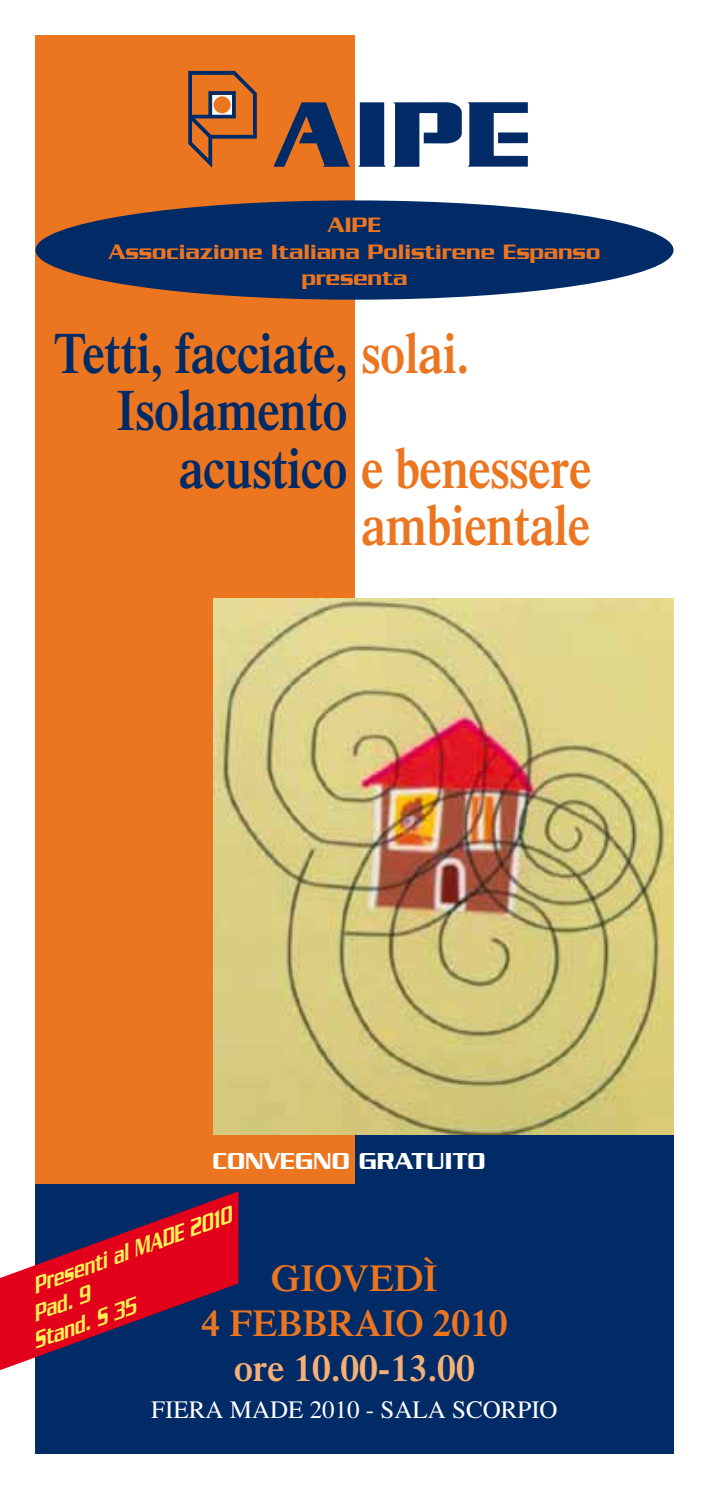
<style>
.page{position:relative;width:709px;height:1489px;background:#fff}
.page>*{position:absolute;margin:0;border:0;box-sizing:border-box;transform-origin:0 0}
.t1{font:600 57.5px/57.5px "Times LT Std";color:#002b67;scale:.85 1}
.t2{font:600 57.5px/57.5px "Times LT Std";color:#ec7520;text-align:right;scale:.85 1}
.t3{font:600 37.5px/45px "Times LT Std";color:#ec7520;text-align:center}
.t4{font:600 37.5px "Times LT Std";color:#f6b077}
.t5{font:italic 500 25px "Serpentine";color:#fff055;scale:.7 1}
.t6{font:25px "Times LT Std";color:#fff}
.t7{font:500 25px "Serpentine";color:#fff}
.t8{font:500 22.5px/26.2px "Serpentine";color:#ec7520;text-align:center}
.s1{color:#ec7520}
.s2{color:#002b67}
</style>
<div class="page">
<div style="left:35px;top:1098px;width:638px;height:355px;background:#002b67"></div>
<div style="left:35px;top:35px;width:319px;height:1148px;background:#ec7520"></div>
<svg style="left:273px;top:102px;width:78px;height:65px"></svg>
<svg style="left:358px;top:102px;width:170px;height:65px"></svg>
<svg style="left:188px;top:71px;width:69px;height:97px"></svg>
<div style="left:35px;top:200px;width:638px;height:100px;background:#002b67;border-radius:50%"></div>
<img style="left:213px;top:598px;width:460px;height:536px">
<svg style="left:0;top:1191px;width:238px;height:178px;fill:#e2001a"></svg>
<p class="t8" style="left:109px;top:212px;width:493px">AIPE<br>Associazione Italiana Polistirene Espanso presenta</p>
<h1 class="t1" style="left:116px;top:323px;width:416px;text-indent:-63px">Tetti, facciate, <span class="s1">solai.<br></span>Isolamento</h1>
<h1 class="t2" style="left:179px;top:438px;width:486px"><span class="s2">acustico</span> e benessere ambientale</h1>
<p class="t7" style="left:213px;top:1146px;width:274px">CONVEGNO GRATUITO</p>
<p class="t5" style="left:28px;top:1272px;width:301px;rotate:-20deg">Presenti al MADE 2010</p>
<h2 class="t3" style="left:201px;top:1254px;width:308px">Giovedì<br>4 febbraio 2010</h2>
<h2 class="t4" style="left:234px;top:1345px;width:242px">ore 10.00-13.00</h2>
<p class="t6" style="left:151px;top:1395px;width:408px">FIERA MADE 2010 - SALA SCORPIO</p>
<p class="t5" style="left:28px;top:1300px;width:86px;rotate:-20deg">Pad. 9</p>
<p class="t5" style="left:28px;top:1328px;width:156px;rotate:-20deg">Stand. S 35</p>
</div>
